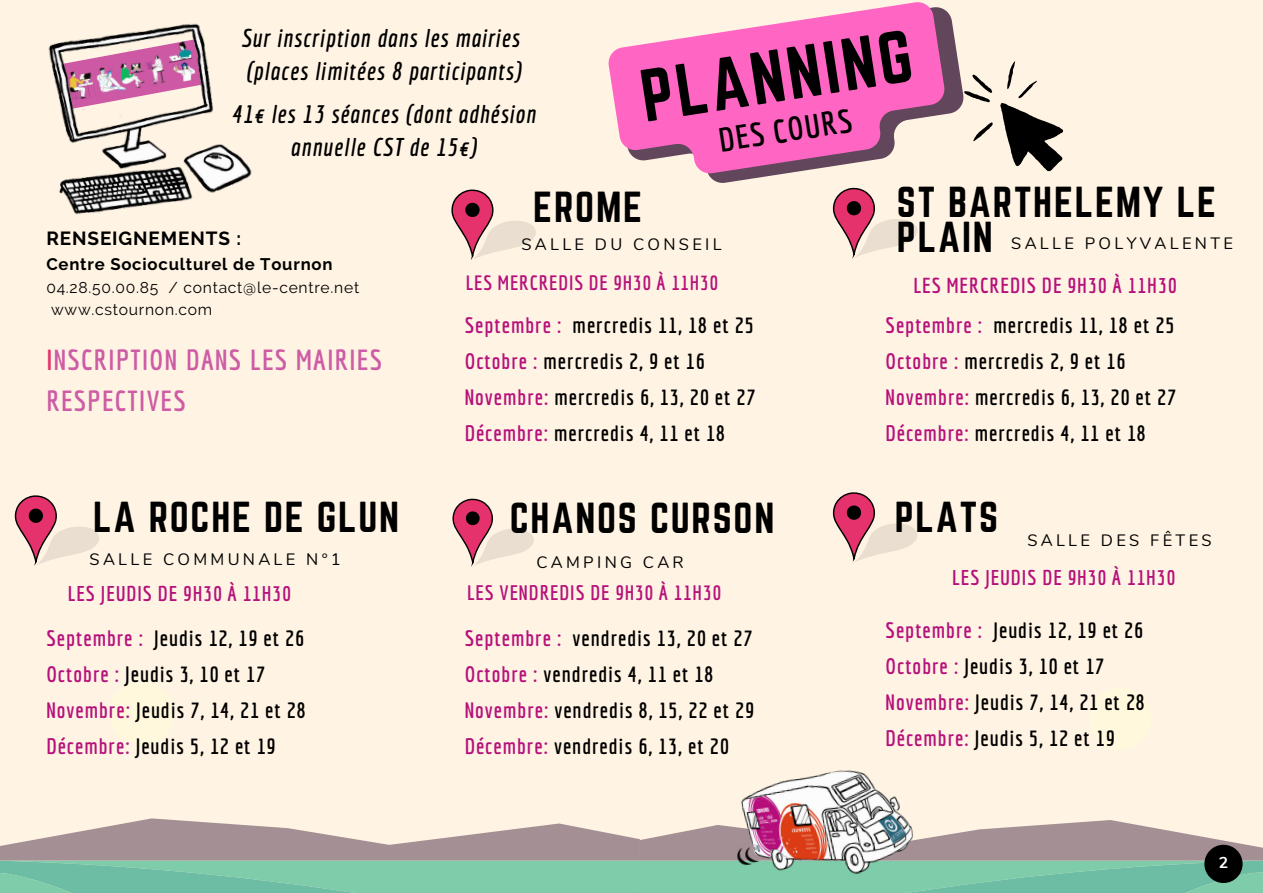
<style>
.page{position:relative;width:1263px;height:893px;background:#fff4e3}
.page>*{position:absolute;margin:0;border:0;box-sizing:border-box;transform-origin:0 0}
.t1{font:67.05px "Norwester";color:#000}
.t2{font:64.8px "Norwester";color:#000}
.t3{font:37.95px "Norwester";letter-spacing:.045em;color:#000}
.t4{font:37.88px/35.4px "Norwester";letter-spacing:.045em;color:#000}
.t5{font:700 32.62px "Economica";color:#000}
.t6{font:700 28.35px/41.1px "Economica";letter-spacing:.045em;color:#cd5ca5}
.t7{font:italic 700 25.05px/32.6px "Economica";letter-spacing:.045em;color:#000}
.t8{font:700 21.75px/36px "Economica";letter-spacing:.045em;color:#000}
.t9{font:700 21.15px "Economica";letter-spacing:.045em;color:#b6117b}
.t10{font:700 20.85px "Economica";letter-spacing:.045em;color:#b6117b}
.t11{font:700 20.48px "Economica";letter-spacing:.045em;color:#b6117b}
.t12{font:700 20.25px "Economica";letter-spacing:.045em;color:#b6117b}
.t13{font:700 18.98px "Raleway";letter-spacing:.045em;color:#000}
.t14{font:700 16.73px "Raleway";letter-spacing:.045em;color:#000}
.t15{font:16.5px "Nunito";letter-spacing:.2em;color:#000}
.t16{font:700 15.75px "Nunito";color:#fff}
.t17{font:15.67px/22.5px "Raleway";letter-spacing:.045em;color:#000}
.s1{color:#e5326c}
.s2{color:#b6117b}
</style>
<div class="page">
<div style="left:1089px;top:687px;width:62px;height:63px;background:#fffcd9;border-radius:50%"></div>
<div style="left:109px;top:681px;width:65px;height:64px;background:#fffcd9;border-radius:50%"></div>
<svg style="left:0;top:818px;width:1263px;height:75px"></svg>
<img style="left:48px;top:23px;width:204px;height:192px">
<svg style="left:451px;top:189px;width:85px;height:71px"></svg>
<svg style="left:833px;top:197px;width:84px;height:61px"></svg>
<svg style="left:452px;top:498px;width:82px;height:68px"></svg>
<img style="left:722px;top:770px;width:207px;height:117px">
<svg style="left:833px;top:492px;width:84px;height:70px"></svg>
<div style="left:1204px;top:844px;width:38px;height:39px;background:#000;border-radius:50%"></div>
<svg style="left:836px;top:22px;width:128px;height:175px"></svg>
<svg style="left:608px;top:2px;width:344px;height:184px;fill:#ff66c4"></svg>
<svg style="left:973px;top:122px;width:20px;height:19px"></svg>
<svg style="left:964px;top:74px;width:28px;height:29px"></svg>
<svg style="left:1000px;top:61px;width:63px;height:111px"></svg>
<svg style="left:15px;top:495px;width:84px;height:70px"></svg>
<p class="t7" style="left:241px;top:21px;width:281px">Sur inscription dans les mairies (places limitées 8 participants)</p>
<p class="t7" style="left:231px;top:97px;width:306px;text-align:center">41€ les 13 séances (dont adhésion annuelle CST de 15€)</p>
<h2 class="t2" style="left:635px;top:59px;width:275px;rotate:-9deg">PLANNING</h2>
<h1 class="t1" style="left:643px;top:66px;width:285px;rotate:-9deg">PLANNING</h1>
<h3 class="t5" style="left:716px;top:122px;width:136px;rotate:-9deg">DES COURS</h3>
<h3 class="t5" style="left:729px;top:131px;width:136px;rotate:-9deg">DES COURS</h3>
<p class="t13" style="left:46px;top:227px;width:196px">RENSEIGNEMENTS :</p>
<p class="t14" style="left:46px;top:254px;width:288px">Centre Socioculturel de Tournon</p>
<p class="t17" style="left:51px;top:276px;width:310px;text-indent:-5px">04.28.50.00.85 / contact@le-centre.net www.cstournon.com</p>
<h3 class="t6" style="left:46px;top:338px;width:337px"><span class="s1">I</span>NSCRIPTION DANS LES MAIRIES<br>RESPECTIVES</h3>
<h3 class="t3" style="left:533px;top:184px;width:110px">EROME</h3>
<p class="t15" style="left:521px;top:234px;width:202px">SALLE DU CONSEIL</p>
<p class="t12" style="left:466px;top:270px;width:253px">LES MERCREDIS DE 9H30 À 11H30</p>
<p class="t8" style="left:465px;top:307px;width:292px"><span class="s2">Septembre :</span> mercredis 11, 18 et 25<br><span class="s2">Octobre :</span> mercredis 2, 9 et 16<br><span class="s2">Novembre:</span> mercredis 6, 13, 20 et 27<br><span class="s2">Décembre:</span> mercredis 4, 11 et 18</p>
<h3 class="t4" style="left:897px;top:184px;width:320px">ST BARTHELEMY LE<br>PLAIN</h3>
<p class="t15" style="left:1011px;top:232px;width:223px">SALLE POLYVALENTE</p>
<p class="t9" style="left:913px;top:273px;width:264px">LES MERCREDIS DE 9H30 À 11H30</p>
<p class="t8" style="left:885px;top:307px;width:292px"><span class="s2">Septembre :</span> mercredis 11, 18 et 25<br><span class="s2">Octobre :</span> mercredis 2, 9 et 16<br><span class="s2">Novembre:</span> mercredis 6, 13, 20 et 27<br><span class="s2">Décembre:</span> mercredis 4, 11 et 18</p>
<h3 class="t4" style="left:93px;top:498px;width:308px">LA ROCHE DE GLUN</h3>
<h3 class="t3" style="left:510px;top:494px;width:266px">CHANOS CURSON</h3>
<p class="t4" style="left:895px;top:498px;width:105px">PLATS</p>
<p class="t15" style="left:1027px;top:529px;width:186px">SALLE DES FÊTES</p>
<p class="t15" style="left:90px;top:548px;width:253px">SALLE COMMUNALE N°1</p>
<p class="t10" style="left:68px;top:581px;width:224px">LES JEUDIS DE 9H30 À 11H30</p>
<p class="t15" style="left:536px;top:551px;width:149px">CAMPING CAR</p>
<p class="t11" style="left:467px;top:580px;width:255px">LES VENDREDIS DE 9H30 À 11H30</p>
<p class="t10" style="left:952px;top:565px;width:224px">LES JEUDIS DE 9H30 À 11H30</p>
<p class="t8" style="left:46px;top:619px;width:261px"><span class="s2">Septembre :</span> Jeudis 12, 19 et 26<br><span class="s2">Octobre :</span> Jeudis 3, 10 et 17<br><span class="s2">Novembre:</span> Jeudis 7, 14, 21 et 28<br><span class="s2">Décembre:</span> Jeudis 5, 12 et 19</p>
<p class="t8" style="left:885px;top:611px;width:261px"><span class="s2">Septembre :</span> Jeudis 12, 19 et 26<br><span class="s2">Octobre :</span> Jeudis 3, 10 et 17<br><span class="s2">Novembre:</span> Jeudis 7, 14, 21 et 28<br><span class="s2">Décembre:</span> Jeudis 5, 12 et 19</p>
<p class="t8" style="left:465px;top:619px;width:291px"><span class="s2">Septembre :</span> vendredis 13, 20 et 27<br><span class="s2">Octobre :</span> vendredis 4, 11 et 18<br><span class="s2">Novembre:</span> vendredis 8, 15, 22 et 29<br><span class="s2">Décembre:</span> vendredis 6, 13, et 20</p>
<p class="t16" style="left:1219px;top:852px;width:11px">2</p>
</div>
